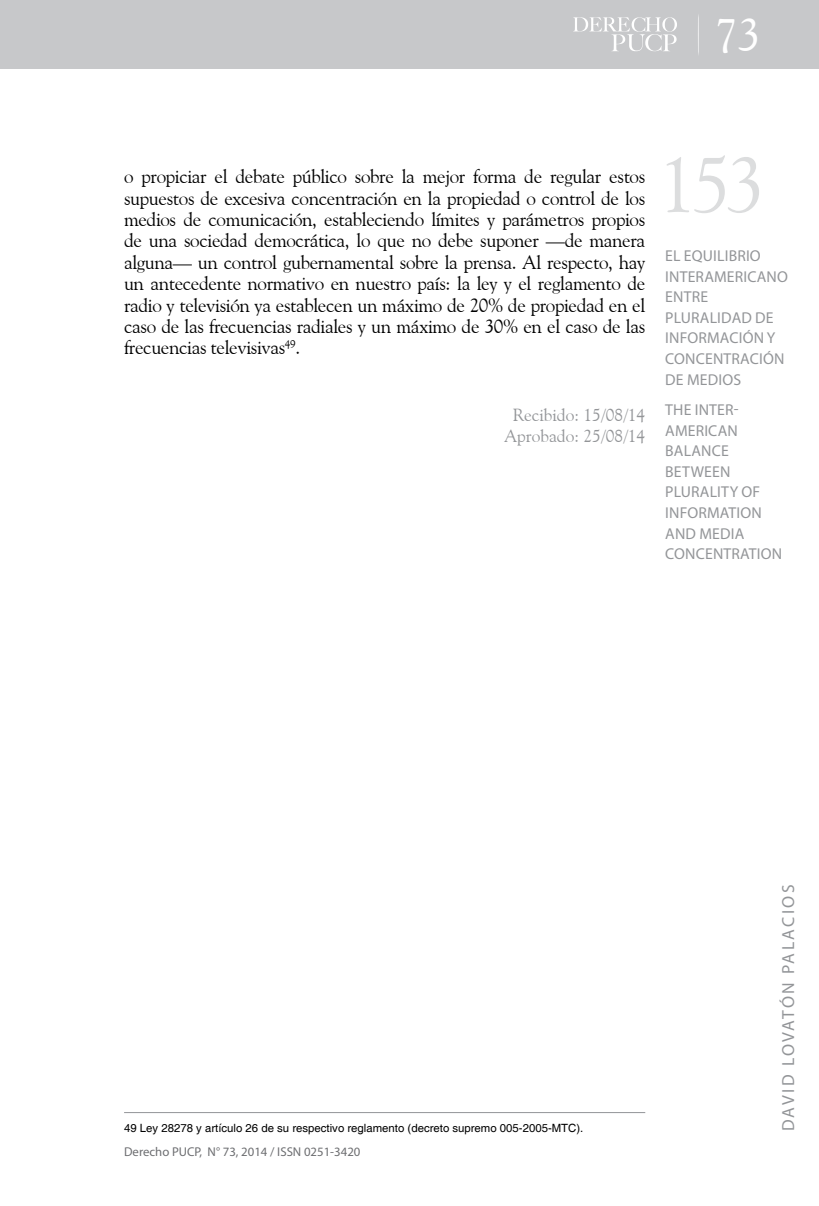
<style>
.page{position:relative;width:819px;height:1206px;background:#fff}
.page>*{position:absolute;margin:0;border:0;box-sizing:border-box;transform-origin:0 0}
.t1{font:78.75px "Goudy Old Style BT";color:#dcddde}
.t2{font:46.38px "Goudy Old Style BT";color:#fff}
.t3{font:19.25px/21.3px "Goudy Old Style BT";letter-spacing:-.02em;color:#000;text-align:justify}
.t4{font:17.5px/21px "Goudy Old Style BT";color:#939598;text-align:center}
.t5{font:17.5px "Myriad Pro";letter-spacing:.13em;color:#939598}
.t6{font:15.75px/20.7px "Myriad Pro";letter-spacing:.01em;color:#939598}
.t7{font:12.78px "Myriad Pro";color:#6d6e71}
.t8{font:11.38px "Helvetica";color:#000}
</style>
<div class="page">
<div style="left:0;top:0;width:819px;height:69px;background:#c7c8ca"></div>
<svg style="left:573px;top:17px;width:104px;height:34px"></svg>
<hr style="left:124px;top:1112px;width:521px;height:1px;background:#939598">
<h2 class="t2" style="left:714px;top:6px;width:47px">73</h2>
<p class="t3" style="left:124px;top:166px;width:522px">o propiciar el debate público sobre la mejor forma de regular estos supuestos de excesiva concentración en la propiedad o control de los medios de comunicación, estableciendo límites y parámetros propios de una sociedad democrática, lo que no debe suponer —de manera alguna— un control gubernamental sobre la prensa. Al respecto, hay un antecedente normativo en nuestro país: la ley y el reglamento de radio y televisión ya establecen un máximo de 20% de propiedad en el caso de las frecuencias radiales y un máximo de 30% en el caso de las frecuencias televisivas<sup>49</sup>.</p>
<p class="t4" style="left:504px;top:404px;width:143px">Recibido: 15/08/14<br>Aprobado: 25/08/14</p>
<h1 class="t1" style="left:657px;top:136px;width:109px">153</h1>
<p class="t6" style="left:665px;top:245px;width:124px">EL EQUILIBRIO<br>INTERAMERICANO<br>ENTRE<br>PLURALIDAD DE<br>INFORMACIÓN Y<br>CONCENTRACIÓN<br>DE MEDIOS</p>
<p class="t6" style="left:665px;top:399px;width:118px">THE INTER-<br>AMERICAN<br>BALANCE<br>BETWEEN<br>PLURALITY OF<br>INFORMATION<br>AND MEDIA<br>CONCENTRATION</p>
<p class="t8" style="left:124px;top:1120px;width:461px">49 Ley 28278 y artículo 26 de su respectivo reglamento (decreto supremo 005-2005-MTC).</p>
<p class="t7" style="left:124px;top:1144px;width:238px">DERECHO PUCP, N° 73, 2014 / ISSN 0251-3420</p>
<p class="t5" style="left:777px;top:1131px;width:248px;rotate:-90deg">DAVID LOVATÓN PALACIOS</p>
</div>
